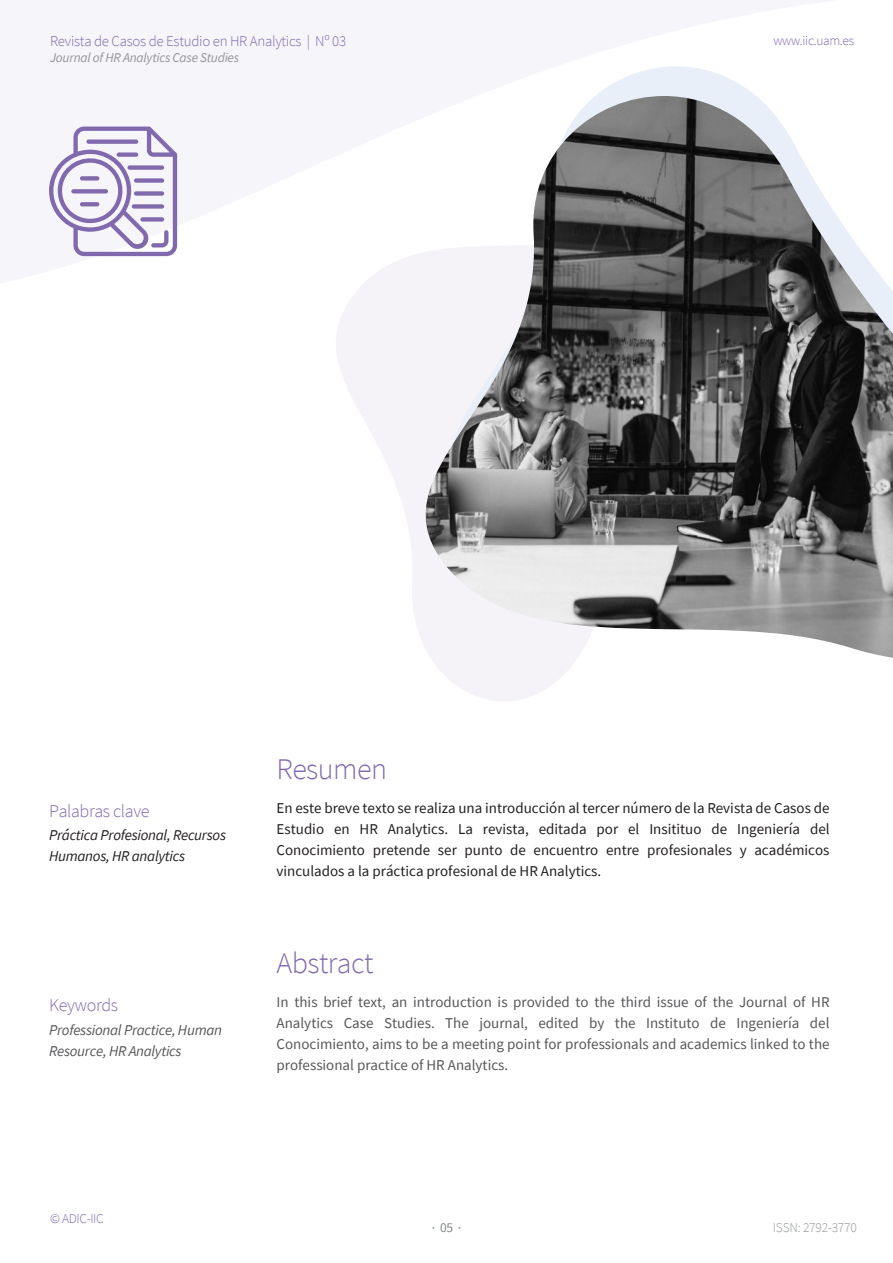
<style>
.page{position:relative;width:893px;height:1263px;background:#fff}
.page>*{position:absolute;margin:0;border:0;box-sizing:border-box;transform-origin:0 0}
.t1{font:300 30px "Source Sans Pro";letter-spacing:-.02em;color:#8169ae}
.t2{font:300 18px "Source Sans Pro";letter-spacing:-.02em;color:#8169ae}
.t3{font:15px/21px "Source Sans Pro";color:#231f20;text-align:justify}
.t4{font:15px/21px "Source Sans Pro";color:#57585a;text-align:justify}
.t5{font:italic 15px/21px "Source Sans Pro";letter-spacing:-.02em;color:#231f20}
.t6{font:italic 15px/21px "Source Sans Pro";letter-spacing:-.02em;color:#57585a}
.t7{font:300 14.85px "Source Sans Pro";letter-spacing:-.02em;color:#8169ae}
.t8{font:300 13.5px "Source Sans Pro";letter-spacing:-.02em;color:#949696}
.t9{font:13.5px "Source Sans Pro";color:#828687}
.t10{font:italic 13.35px "Source Sans Pro";letter-spacing:-.02em;color:#949696}
.t11{font:300 13.35px "Source Sans Pro";letter-spacing:-.025em;color:#8169ae}
</style>
<div class="page">
<svg style="left:336px;top:286px;width:236px;height:415px"></svg>
<svg style="left:596px;top:66px;width:160px;height:30px;fill:#e9eff8"></svg>
<img style="left:362px;top:96px;width:531px;height:569px">
<svg style="left:49px;top:127px;width:128px;height:129px"></svg>
<p class="t7" style="left:50px;top:32px;width:298px">Revista de Casos de Estudio en HR Analytics | Nº 03</p>
<p class="t10" style="left:50px;top:49px;width:191px">Journal of HR Analytics Case Studies</p>
<p class="t11" style="left:773px;top:32px;width:82px">www.iic.uam.es</p>
<p class="t2" style="left:49px;top:800px;width:102px">Palabras clave</p>
<p class="t5" style="left:49px;top:824px;width:178px">Práctica Profesional, Recursos<br>Humanos, HR analytics</p>
<p class="t2" style="left:49px;top:994px;width:71px">Keywords</p>
<p class="t6" style="left:49px;top:1020px;width:174px">Professional Practice, Human<br>Resource, HR Analytics</p>
<h1 class="t1" style="left:277px;top:750px;width:112px">Resumen</h1>
<p class="t3" style="left:277px;top:797px;width:554px">En este breve texto se realiza una introducción al tercer número de la Revista de Casos de Estudio en HR Analytics. La revista, editada por el Insitituo de Ingeniería del Conocimiento pretende ser punto de encuentro entre profesionales y académicos vinculados a la práctica profesional de HR Analytics.</p>
<h1 class="t1" style="left:277px;top:945px;width:98px">Abstract</h1>
<p class="t4" style="left:277px;top:991px;width:554px">In this brief text, an introduction is provided to the third issue of the Journal of HR Analytics Case Studies. The journal, edited by the Instituto de Ingeniería del Conocimiento, aims to be a meeting point for professionals and academics linked to the professional practice of HR Analytics.</p>
<p class="t11" style="left:50px;top:1211px;width:55px">© ADIC-IIC</p>
<p class="t9" style="left:432px;top:1218px;width:31px">· 05 ·</p>
<p class="t8" style="left:773px;top:1219px;width:85px">ISSN: 2792-3770</p>
</div>
